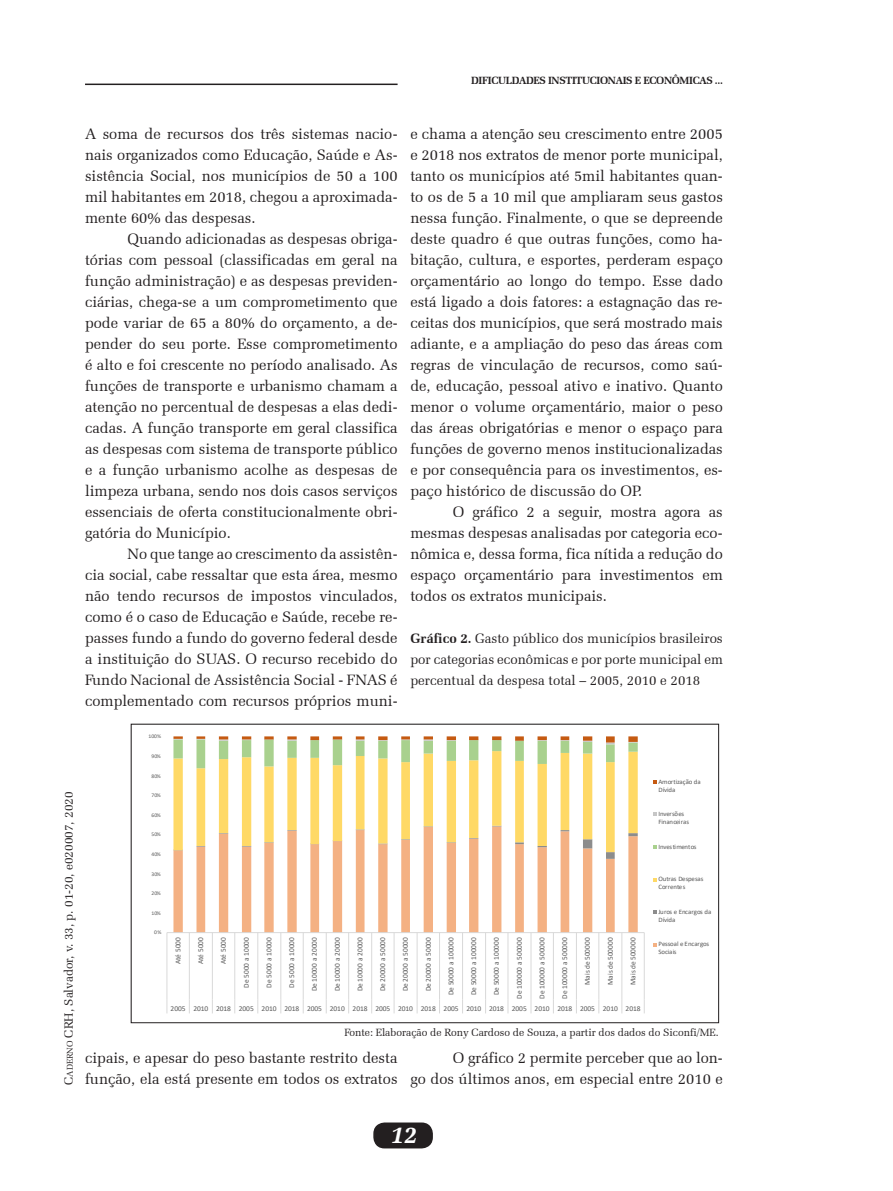
<style>
.page{position:relative;width:893px;height:1191px;background:#fff}
.page>*{position:absolute;margin:0;border:0;box-sizing:border-box;transform-origin:0 0}
.t1{font:italic 700 24px "Zapf Elliptical 711 BT";color:#fff}
.Corpo_do_texto{font:15px/21px "Zapf Elliptical 711 BT";color:#231f20;text-align:justify}
.Corpo_do_texto-2{font:13.5px/21px "Zapf Elliptical 711 BT";color:#231f20;text-align:justify}
.t2{font:12px "Zapf Elliptical 711 BT";color:#231f20}
.Corpo_do_texto-3{font:10.5px "Zapf Elliptical 711 BT";color:#231f20}
.t3{font:700 10.5px "Zapf Elliptical 711 BT";letter-spacing:-.03em;color:#231f20}
.t4{font:7.5px "Calibri";letter-spacing:-.005em;color:#595959}
.t5{font:7.35px "Calibri";letter-spacing:-.005em;color:#595959}
.t6{font:6.75px/7.9px "Calibri";letter-spacing:-.025em;color:#595959}
.t7{font:5.55px "Calibri";letter-spacing:.05em;color:#595959}
.s1{font-weight:700}
.s2{font-style:inherit}
.s3{font-size:8.4px}
</style>
<div class="page">
<div style="left:374px;top:1123px;width:58px;height:24px;background:#231f20;border-radius:10px"></div>
<div style="left:373px;top:1122px;width:60px;height:26px;border:2px solid #231f20;border-radius:10px"></div>
<hr style="left:85px;top:84px;width:313px;height:1px;background:#231f20">
<svg style="left:166px;top:736px;width:491px;height:278px"></svg>
<div style="left:131px;top:724px;width:588px;height:299px;border:1px solid #231f20"></div>
<p class="t3" style="left:471px;top:74px;width:253px">DIFICULDADES INSTITUCIONAIS E ECONÔMICAS ...</p>
<p class="Corpo_do_texto" style="left:85px;top:123px;width:314px">A soma de recursos dos três sistemas nacio&shy;nais organizados como Educação, Saúde e As&shy;sistência Social, nos municípios de 50 a 100 mil habitantes em 2018, chegou a aproximada&shy;mente 60% das despesas.</p>
<p class="Corpo_do_texto" style="left:85px;top:228px;width:314px;text-indent:43px">Quando adicionadas as despesas obriga&shy;tórias com pessoal (classificadas em geral na função administração) e as despesas previden&shy;ciárias, chega-se a um comprometimento que pode variar de 65 a 80% do orçamento, a de&shy;pender do seu porte. Esse comprometimento é alto e foi crescente no período analisado. As funções de transporte e urbanismo chamam a atenção no percentual de despesas a elas dedi&shy;cadas. A função transporte em geral classifica as despesas com sistema de transporte público e a função urbanismo acolhe as despesas de limpeza urbana, sendo nos dois casos serviços essenciais de oferta constitucionalmente obri&shy;gatória do Município.</p>
<p class="Corpo_do_texto" style="left:85px;top:543px;width:314px;text-indent:43px">No que tange ao crescimento da assistên&shy;cia social, cabe ressaltar que esta área, mesmo não tendo recursos de impostos vinculados, como é o caso de Educação e Saúde, recebe re&shy;passes fundo a fundo do governo federal desde a instituição do SUAS. O recurso recebido do Fundo Nacional de Assistência Social - FNAS é complementado com recursos próprios muni-</p>
<p class="Corpo_do_texto" style="left:410px;top:123px;width:314px">e chama a atenção seu crescimento entre 2005 e 2018 nos extratos de menor porte municipal, tanto os municípios até 5mil habitantes quan&shy;to os de 5 a 10 mil que ampliaram seus gastos nessa função. Finalmente, o que se depreende deste quadro é que outras funções, como ha&shy;bitação, cultura, e esportes, perderam espaço orçamentário ao longo do tempo. Esse dado está ligado a dois fatores: a estagnação das re&shy;ceitas dos municípios, que será mostrado mais adiante, e a ampliação do peso das áreas com regras de vinculação de recursos, como saú&shy;de, educação, pessoal ativo e inativo. Quanto menor o volume orçamentário, maior o peso das áreas obrigatórias e menor o espaço para funções de governo menos institucionalizadas e por consequência para os investimentos, es&shy;paço histórico de discussão do OP.</p>
<p class="Corpo_do_texto" style="left:410px;top:501px;width:314px;text-indent:43px">O gráfico 2 a seguir, mostra agora as mesmas despesas analisadas por categoria eco&shy;nômica e, dessa forma, fica nítida a redução do espaço orçamentário para investimentos em todos os extratos municipais.</p>
<p class="Corpo_do_texto-2" style="left:410px;top:628px;width:314px"><span class="s1">Gráfico 2.</span> Gasto público dos municípios brasileiros por categorias econômicas e por porte municipal em percentual da despesa total – 2005, 2010 e 2018</p>
<p class="t2" style="left:62px;top:1084px;width:294px;rotate:-90deg"><span class="s2">C</span><span class="s3">aderno</span> <span class="s2">CRH</span>, Salvador, v. 33, p. 01-20, e020007, 2020</p>
<p class="t7" style="left:148px;top:732px;width:14px">100%</p>
<p class="t7" style="left:151px;top:752px;width:11px">90%</p>
<p class="t7" style="left:151px;top:772px;width:11px">80%</p>
<p class="t7" style="left:151px;top:791px;width:11px">70%</p>
<p class="t7" style="left:151px;top:811px;width:11px">60%</p>
<p class="t7" style="left:151px;top:830px;width:11px">50%</p>
<p class="t7" style="left:151px;top:850px;width:11px">40%</p>
<p class="t7" style="left:151px;top:870px;width:11px">30%</p>
<p class="t7" style="left:151px;top:889px;width:11px">20%</p>
<p class="t7" style="left:151px;top:909px;width:11px">10%</p>
<p class="t7" style="left:154px;top:928px;width:9px">0%</p>
<p class="t4" style="left:173px;top:964px;width:28px;rotate:-90deg">Até 5000</p>
<p class="t4" style="left:196px;top:964px;width:28px;rotate:-90deg">Até 5000</p>
<p class="t4" style="left:218px;top:964px;width:28px;rotate:-90deg">Até 5000</p>
<p class="t4" style="left:241px;top:987px;width:52px;rotate:-90deg">De 5000 a 10000</p>
<p class="t4" style="left:264px;top:987px;width:52px;rotate:-90deg">De 5000 a 10000</p>
<p class="t4" style="left:286px;top:987px;width:52px;rotate:-90deg">De 5000 a 10000</p>
<p class="t4" style="left:309px;top:991px;width:55px;rotate:-90deg">De 10000 a 20000</p>
<p class="t4" style="left:332px;top:991px;width:55px;rotate:-90deg">De 10000 a 20000</p>
<p class="t4" style="left:355px;top:991px;width:55px;rotate:-90deg">De 10000 a 20000</p>
<p class="t4" style="left:377px;top:991px;width:55px;rotate:-90deg">De 20000 a 50000</p>
<p class="t4" style="left:400px;top:991px;width:55px;rotate:-90deg">De 20000 a 50000</p>
<p class="t4" style="left:423px;top:991px;width:55px;rotate:-90deg">De 20000 a 50000</p>
<p class="t4" style="left:446px;top:995px;width:59px;rotate:-90deg">De 50000 a 100000</p>
<p class="t4" style="left:468px;top:995px;width:59px;rotate:-90deg">De 50000 a 100000</p>
<p class="t4" style="left:491px;top:995px;width:59px;rotate:-90deg">De 50000 a 100000</p>
<p class="t4" style="left:514px;top:998px;width:63px;rotate:-90deg">De 100000 a 500000</p>
<p class="t4" style="left:537px;top:998px;width:63px;rotate:-90deg">De 100000 a 500000</p>
<p class="t4" style="left:559px;top:998px;width:63px;rotate:-90deg">De 100000 a 500000</p>
<p class="t4" style="left:582px;top:985px;width:49px;rotate:-90deg">Mais de 500000</p>
<p class="t4" style="left:605px;top:985px;width:49px;rotate:-90deg">Mais de 500000</p>
<p class="t4" style="left:628px;top:985px;width:49px;rotate:-90deg">Mais de 500000</p>
<p class="t5" style="left:171px;top:1003px;width:471px">2005 2010 2018 2005 2010 2018 2005 2010 2018 2005 2010 2018 2005 2010 2018 2005 2010 2018 2005 2010 2018</p>
<p class="t6" style="left:658px;top:777px;width:44px">Amortização da<br>Dívida</p>
<p class="t6" style="left:658px;top:809px;width:32px">Inversões<br>Financeiras</p>
<p class="t6" style="left:658px;top:842px;width:40px">Investimentos</p>
<p class="t6" style="left:658px;top:875px;width:46px">Outras Despesas<br>Correntes</p>
<p class="t6" style="left:658px;top:907px;width:55px">Juros e Encargos da<br>Dívida</p>
<p class="t6" style="left:658px;top:940px;width:52px">Pessoal e Encargos<br>Sociais</p>
<p class="Corpo_do_texto-3" style="left:344px;top:1026px;width:376px">Fonte: Elaboração de Rony Cardoso de Souza, a partir dos dados do Siconfi/ME.</p>
<p class="Corpo_do_texto" style="left:85px;top:1047px;width:314px">cipais, e apesar do peso bastante restrito desta função, ela está presente em todos os extratos</p>
<p class="Corpo_do_texto" style="left:410px;top:1047px;width:314px;text-align:right">O gráfico 2 permite perceber que ao lon-<br>go dos últimos anos, em especial entre 2010 e</p>
<h1 class="t1" style="left:391px;top:1120px;width:28px">12</h1>
</div>
